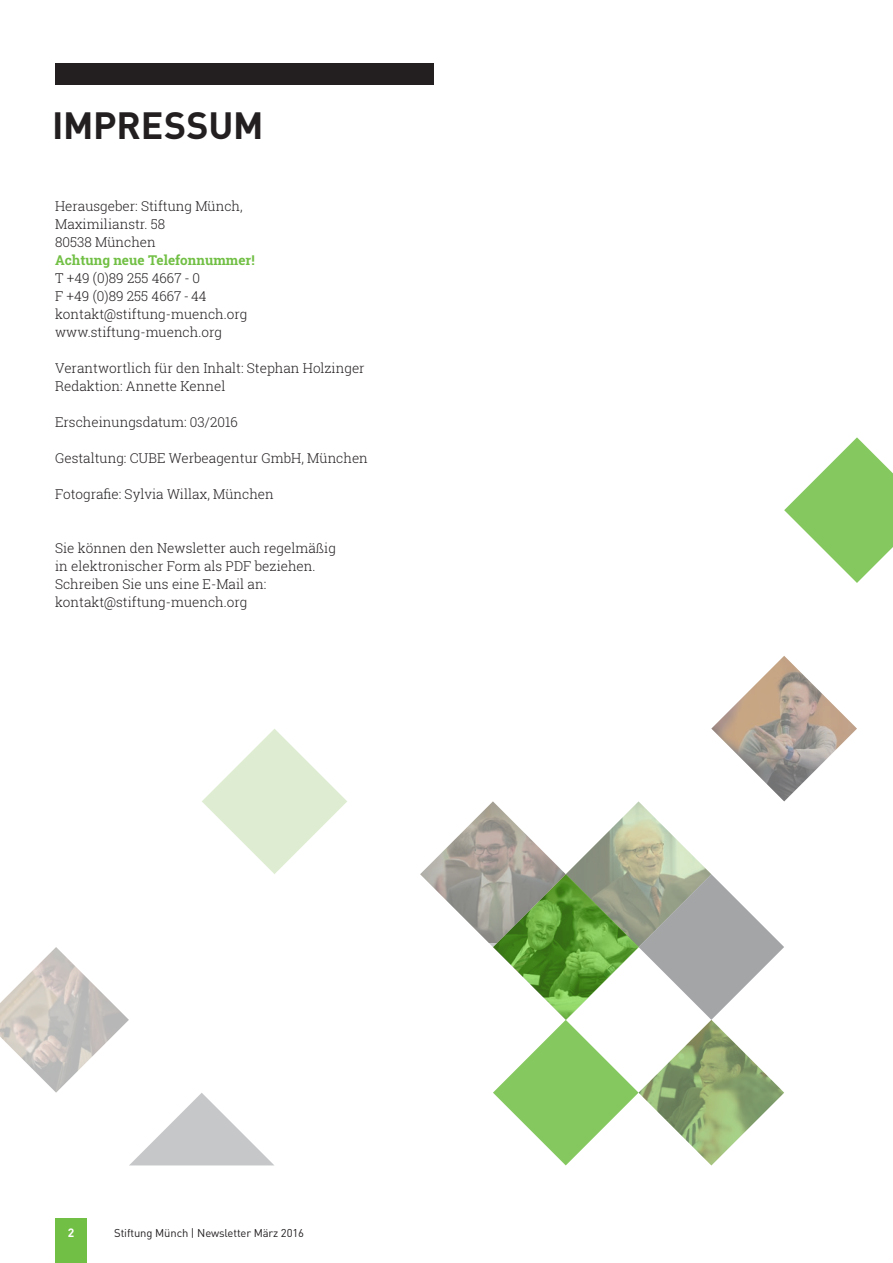
<style>
.page{position:relative;width:893px;height:1263px;background:#fff}
.page>*{position:absolute;margin:0;border:0;box-sizing:border-box;transform-origin:0 0}
.t1{font:700 37.5px "DIN";letter-spacing:-.005em;color:#231f20}
.t2{font:300 13.5px/18px "Roboto Slab";color:#231f20}
.t3{font:700 13.5px "Roboto Slab";color:#71bf44}
.t4{font:700 12px "DIN";color:#fff}
.t5{font:11.25px "DIN";letter-spacing:-.01em;color:#231f20}
</style>
<div class="page">
<svg style="left:784px;top:437px;width:109px;height:146px"></svg>
<svg style="left:202px;top:729px;width:145px;height:145px"></svg>
<svg style="left:0;top:947px;width:274px;height:218px"></svg>
<svg style="left:420px;top:656px;width:437px;height:509px"></svg>
<div style="left:55px;top:1218px;width:32px;height:45px;background:#71bf44"></div>
<div style="left:55px;top:64px;width:379px;height:21px;background:#231f20"></div>
<h1 class="t1" style="left:52px;top:101px;width:213px">IMPRESSUM</h1>
<p class="t2" style="left:55px;top:197px;width:189px">Herausgeber: Stiftung Münch,<br>Maximilianstr. 58<br>80538 München</p>
<p class="t3" style="left:55px;top:251px;width:201px">Achtung neue Telefonnummer!</p>
<p class="t2" style="left:55px;top:269px;width:194px">T +49 (0)89 255 4667 - 0<br>F +49 (0)89 255 4667 - 44 kontakt@stiftung-muench.org www.stiftung-muench.org</p>
<p class="t2" style="left:55px;top:359px;width:311px">Verantwortlich für den Inhalt: Stephan Holzinger<br>Redaktion: Annette Kennel</p>
<p class="t2" style="left:55px;top:413px;width:184px">Erscheinungsdatum: 03/2016</p>
<p class="t2" style="left:55px;top:449px;width:314px">Gestaltung: CUBE Werbeagentur GmbH, München</p>
<p class="t2" style="left:55px;top:485px;width:220px">Fotografie: Sylvia Willax, München</p>
<p class="t2" style="left:55px;top:539px;width:282px">Sie können den Newsletter auch regelmäßig in elektronischer Form als PDF beziehen.<br>Schreiben Sie uns eine E-Mail an: kontakt@stiftung-muench.org</p>
<p class="t4" style="left:68px;top:1224px;width:8px">2</p>
<p class="t5" style="left:114px;top:1226px;width:191px">Stiftung Münch | Newsletter März 2016</p>
</div>
